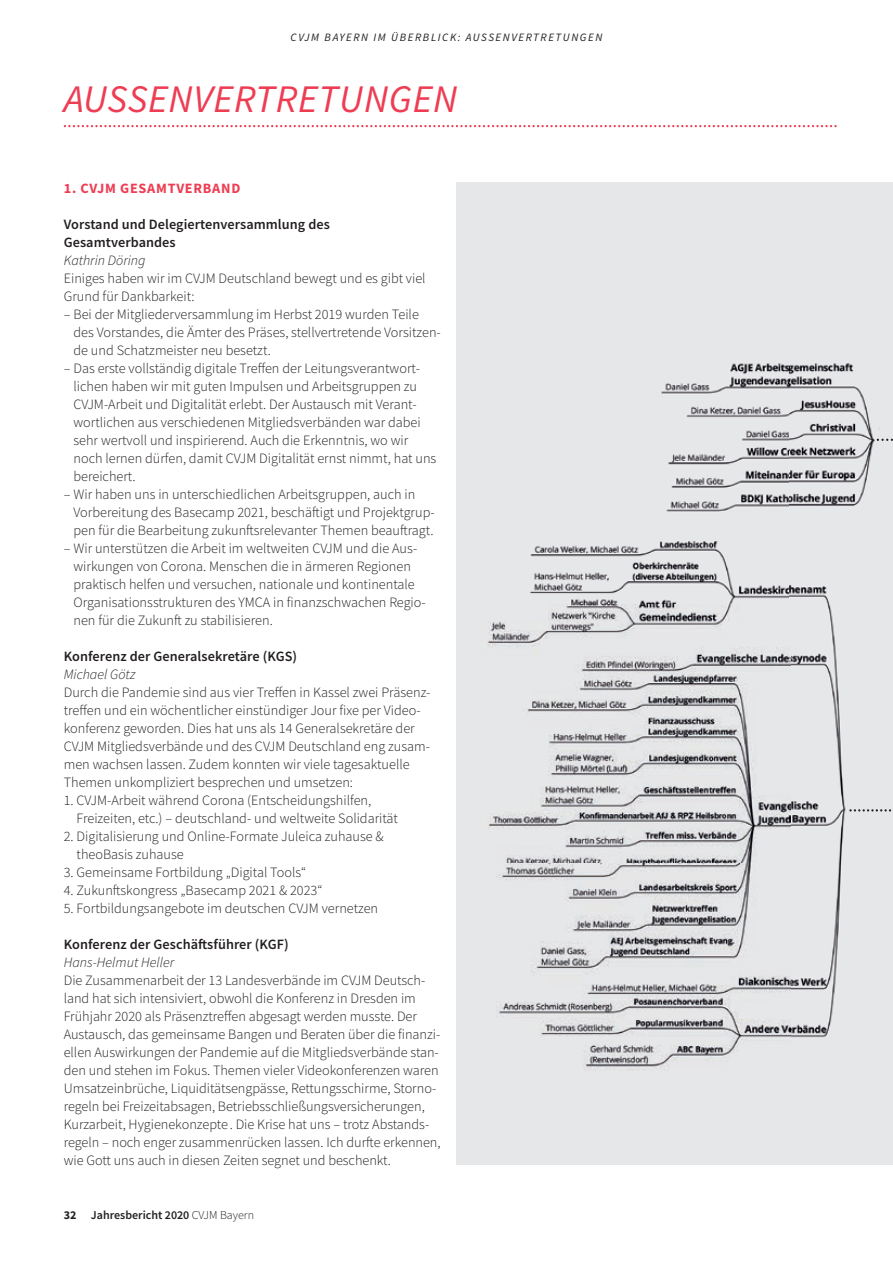
<style>
.page{position:relative;width:893px;height:1263px;background:#fff}
.page>*{position:absolute;margin:0;border:0;box-sizing:border-box;transform-origin:0 0}
.t1{font:italic 39px "Source Sans Pro";letter-spacing:.02em;color:#ee3d53}
.t2{font:300 14.25px/18px "Source Sans Pro";color:#231f20}
.t3{font:600 14.25px/18px "Source Sans Pro";letter-spacing:.005em;color:#231f20}
.t4{font:italic 300 14.25px "Source Sans Pro";color:#231f20}
.t5{font:700 14.25px "Source Sans Pro";letter-spacing:.05em;color:#ee3d53}
.t6{font:600 12px "Source Sans Pro";color:#231f20}
.t7{font:italic 11.25px "Source Sans Pro";letter-spacing:.14em;color:#231f20}
.s1{font-weight:700}
.s2{font-weight:300}
</style>
<div class="page">
<svg style="left:64px;top:125px;width:773px;height:2px"></svg>
<div style="left:456px;top:182px;width:437px;height:983px;background:#e6e7e9"></div>
<img style="left:487px;top:363px;width:406px;height:708px">
<svg style="left:877px;top:439px;width:16px;height:2px"></svg>
<svg style="left:849px;top:809px;width:44px;height:2px"></svg>
<p class="t7" style="left:291px;top:30px;width:313px">CVJM BAYERN IM ÜBERBLICK: AUSSENVERTRETUNGEN</p>
<h1 class="t1" style="left:64px;top:74px;width:395px">AUSSENVERTRETUNGEN</h1>
<p class="t5" style="left:64px;top:179px;width:178px">1. CVJM GESAMTVERBAND</p>
<p class="t3" style="left:64px;top:215px;width:268px">Vorstand und Delegiertenversammlung des<br>Gesamtverbandes</p>
<p class="t4" style="left:64px;top:252px;width:83px">Kathrin Döring</p>
<p class="t2" style="left:64px;top:269px;width:363px">Einiges haben wir im CVJM Deutschland bewegt und es gibt viel<br>Grund für Dankbarkeit:</p>
<p class="t2" style="left:73px;top:305px;width:369px;text-indent:-10px">– Bei der Mitgliederversammlung im Herbst 2019 wurden Teile des Vorstandes, die Ämter des Präses, stellvertretende Vorsitzen&shy;de und Schatzmeister neu besetzt.</p>
<p class="t2" style="left:73px;top:359px;width:364px;text-indent:-10px">– Das erste vollständig digitale Treffen der Leitungsverantwort&shy;lichen haben wir mit guten Impulsen und Arbeitsgruppen zu CVJM-Arbeit und Digitalität erlebt. Der Austausch mit Verant&shy;wortlichen aus verschiedenen Mitgliedsverbänden war dabei sehr wertvoll und inspirierend. Auch die Erkenntnis, wo wir noch lernen dürfen, damit CVJM Digitalität ernst nimmt, hat uns bereichert.</p>
<p class="t2" style="left:73px;top:485px;width:363px;text-indent:-10px">– Wir haben uns in unterschiedlichen Arbeitsgruppen, auch in<br>Vorbereitung des Basecamp 2021, beschäftigt und Projektgrup&shy;pen für die Bearbeitung zukunftsrelevanter Themen beauftragt.</p>
<p class="t2" style="left:73px;top:539px;width:354px;text-indent:-10px">– Wir unterstützen die Arbeit im weltweiten CVJM und die Aus&shy;wirkungen von Corona. Menschen die in ärmeren Regionen praktisch helfen und versuchen, nationale und kontinentale Organisationsstrukturen des YMCA in finanzschwachen Regio&shy;nen für die Zukunft zu stabilisieren.</p>
<p class="t3" style="left:64px;top:647px;width:235px">Konferenz der Generalsekretäre (KGS)</p>
<p class="t4" style="left:64px;top:665px;width:73px">Michael Götz</p>
<p class="t2" style="left:64px;top:683px;width:368px">Durch die Pandemie sind aus vier Treffen in Kassel zwei Präsenz&shy;treffen und ein wöchentlicher einstündiger Jour fixe per Video&shy;konferenz geworden. Dies hat uns als 14 Generalsekretäre der CVJM Mitgliedsverbände und des CVJM Deutschland eng zusam&shy;men wachsen lassen. Zudem konnten wir viele tagesaktuelle Themen unkompliziert besprechen und umsetzen:</p>
<p class="t2" style="left:77px;top:791px;width:323px;text-indent:-13px">1. CVJM-Arbeit während Corona (Entscheidungshilfen,<br>Freizeiten, etc.) – deutschland- und weltweite Solidarität</p>
<p class="t2" style="left:77px;top:827px;width:309px;text-indent:-13px">2. Digitalisierung und Online-Formate Juleica zuhause &amp; theo Basis zuhause</p>
<p class="t2" style="left:64px;top:863px;width:244px">3. Gemeinsame Fortbildung „Digital Tools“</p>
<p class="t2" style="left:64px;top:881px;width:260px">4. Zukunftskongress „Basecamp 2021 &amp; 2023“</p>
<p class="t2" style="left:64px;top:899px;width:316px">5. Fortbildungsangebote im deutschen CVJM vernetzen</p>
<p class="t3" style="left:64px;top:935px;width:226px">Konferenz der Geschäftsführer (KGF)</p>
<p class="t4" style="left:64px;top:953px;width:112px">Hans-Helmut Heller</p>
<p class="t2" style="left:64px;top:971px;width:378px">Die Zusammenarbeit der 13 Landesverbände im CVJM Deutsch&shy;land hat sich intensiviert, obwohl die Konferenz in Dresden im Frühjahr 2020 als Präsenztreffen abgesagt werden musste. Der Austausch, das gemeinsame Bangen und Beraten über die finanzi&shy;ellen Auswirkungen der Pandemie auf die Mitgliedsverbände stan&shy;den und stehen im Fokus. Themen vieler Videokonferenzen waren Umsatzeinbrüche, Liquiditätsengpässe, Rettungsschirme, Storno&shy;regeln bei Freizeitabsagen, Betriebsschließungsversicherungen, Kurzarbeit, Hygienekonzepte . Die Krise hat uns – trotz Abstands&shy;regeln – noch enger zusammenrücken lassen. Ich durfte erkennen, wie Gott uns auch in diesen Zeiten segnet und beschenkt.</p>
<p class="t6" style="left:64px;top:1207px;width:192px"><span class="s1">32</span> Jahresbericht 2020 <span class="s2">CVJM Bayern</span></p>
</div>
